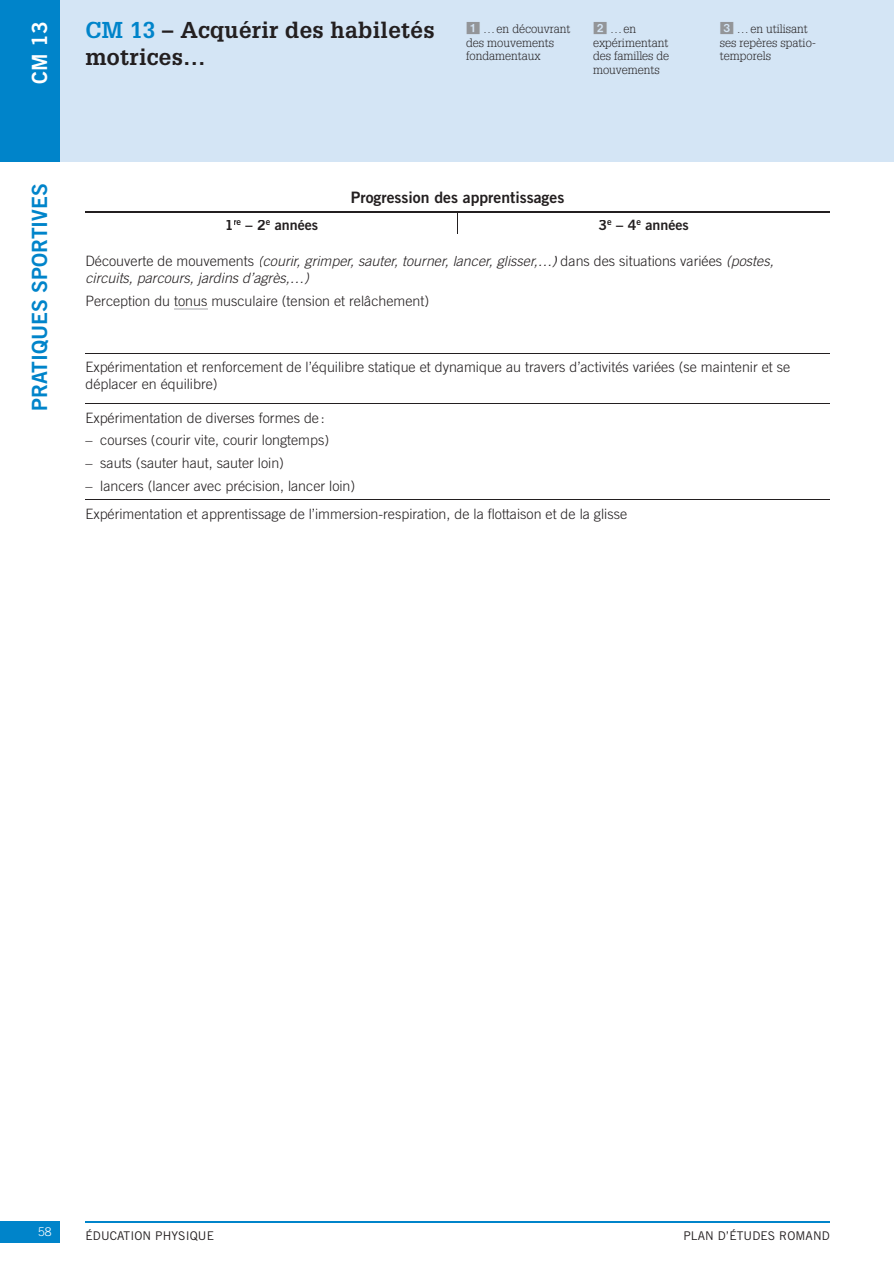
<style>
.page{position:relative;width:894px;height:1264px;background:#fff}
.page>*{position:absolute;margin:0;border:0;box-sizing:border-box;transform-origin:0 0}
.t1{font:700 22.35px/27.3px "Glypha LT Std";letter-spacing:.015em;color:#231f20}
.t2{font:21px "Trade Gothic LT Std Bd 2";color:#0084ca}
.t3{font:21px "Trade Gothic LT Std Bd 2";color:#fff}
.t4{font:15.75px "Trade Gothic LT Std Bd 2";color:#231f20}
.t5{font:300 14.25px/16.5px "Trade Gothic LT Std";color:#231f20}
.t6{font:italic 300 14.25px/16.5px "Trade Gothic LT Std";color:#231f20}
.t7{font:14.25px "Trade Gothic LT Std Bd 2";color:#231f20}
.t8{font:300 12px/13.8px "Glypha LT Std";color:#231f20}
.t9{font:12px "Trade Gothic LT Std";letter-spacing:.01em;color:#231f20}
.t10{font:300 12px "Trade Gothic LT Std";color:#fff}
.s1{color:#0084ca}
.s2{font-family:"PER pastilles";font-weight:400;font-size:14.25px;color:#939598}
.s3{font-style:normal}
</style>
<div class="page">
<hr style="left:85px;top:1221px;width:744px;height:1px;background:#0084ca">
<div style="left:0;top:1221px;width:60px;height:21px;background:#0084ca"></div>
<div style="left:60px;top:0;width:834px;height:162px;background:#d4e5f5"></div>
<div style="left:0;top:0;width:60px;height:162px;background:#0084ca"></div>
<hr style="left:85px;top:353px;width:744px;height:1px;background:#231f20">
<hr style="left:85px;top:403px;width:744px;height:1px;background:#231f20">
<hr style="left:85px;top:499px;width:744px;height:1px;background:#231f20">
<hr style="left:85px;top:211px;width:372px;height:1px;background:#231f20">
<hr style="left:457px;top:211px;width:372px;height:1px;background:#231f20">
<hr style="left:174px;top:308px;width:33px;height:1px;background:#d1d2d4">
<svg style="left:457px;top:212px;width:1px;height:22px"></svg>
<h2 class="t3" style="left:32px;top:84px;width:64px;rotate:-90deg">CM 13</h2>
<h1 class="t1" style="left:85px;top:18px;width:351px"><span class="s1">CM 13</span> – Acquérir des habiletés motrices…</h1>
<p class="t8" style="left:593px;top:23px;width:78px"><span class="s2">2</span> … en expérimentant des familles de mouvements</p>
<p class="t8" style="left:720px;top:23px;width:98px"><span class="s2">3</span> … en utilisant ses repères spatio&shy;temporels</p>
<p class="t8" style="left:466px;top:23px;width:106px"><span class="s2">1</span> … en découvrant des mouvements fondamentaux</p>
<h2 class="t2" style="left:32px;top:411px;width:229px;rotate:-90deg">PRATIQUES SPORTIVES</h2>
<p class="t4" style="left:351px;top:192px;width:215px">Progression des apprentissages</p>
<p class="t7" style="left:225px;top:220px;width:95px">1<sup>re</sup> – 2<sup>e</sup> années</p>
<p class="t7" style="left:598px;top:220px;width:92px">3<sup>e</sup> – 4<sup>e</sup> années</p>
<p class="t6" style="left:85px;top:254px;width:689px"><span class="s3">Découverte de mouvements</span> (courir, grimper, sauter, tourner, lancer, glisser,…) <span class="s3">dans des situations variées</span> (postes, circuits, parcours, jardins d’agrès,…)</p>
<p class="t5" style="left:85px;top:294px;width:345px">Perception du tonus musculaire (tension et relâchement)</p>
<p class="t5" style="left:85px;top:360px;width:706px">Expérimentation et renforcement de l’équilibre statique et dynamique au travers d’activités variées (se maintenir et se déplacer en équilibre)</p>
<p class="t5" style="left:85px;top:410px;width:241px">Expérimentation de diverses formes de :</p>
<p class="t5" style="left:85px;top:433px;width:245px">– courses (courir vite, courir longtemps)</p>
<p class="t5" style="left:85px;top:456px;width:200px">– sauts (sauter haut, sauter loin)</p>
<p class="t5" style="left:85px;top:474px;width:543px;line-height:27.3px">– lancers (lancer avec précision, lancer loin)<br>Expérimentation et apprentissage de l’immersion-respiration, de la flottaison et de la glisse</p>
<p class="t10" style="left:38px;top:1227px;width:15px">58</p>
<p class="t9" style="left:85px;top:1231px;width:130px">ÉDUCATION PHYSIQUE</p>
<p class="t9" style="left:683px;top:1231px;width:148px">PLAN D’ÉTUDES ROMAND</p>
</div>
